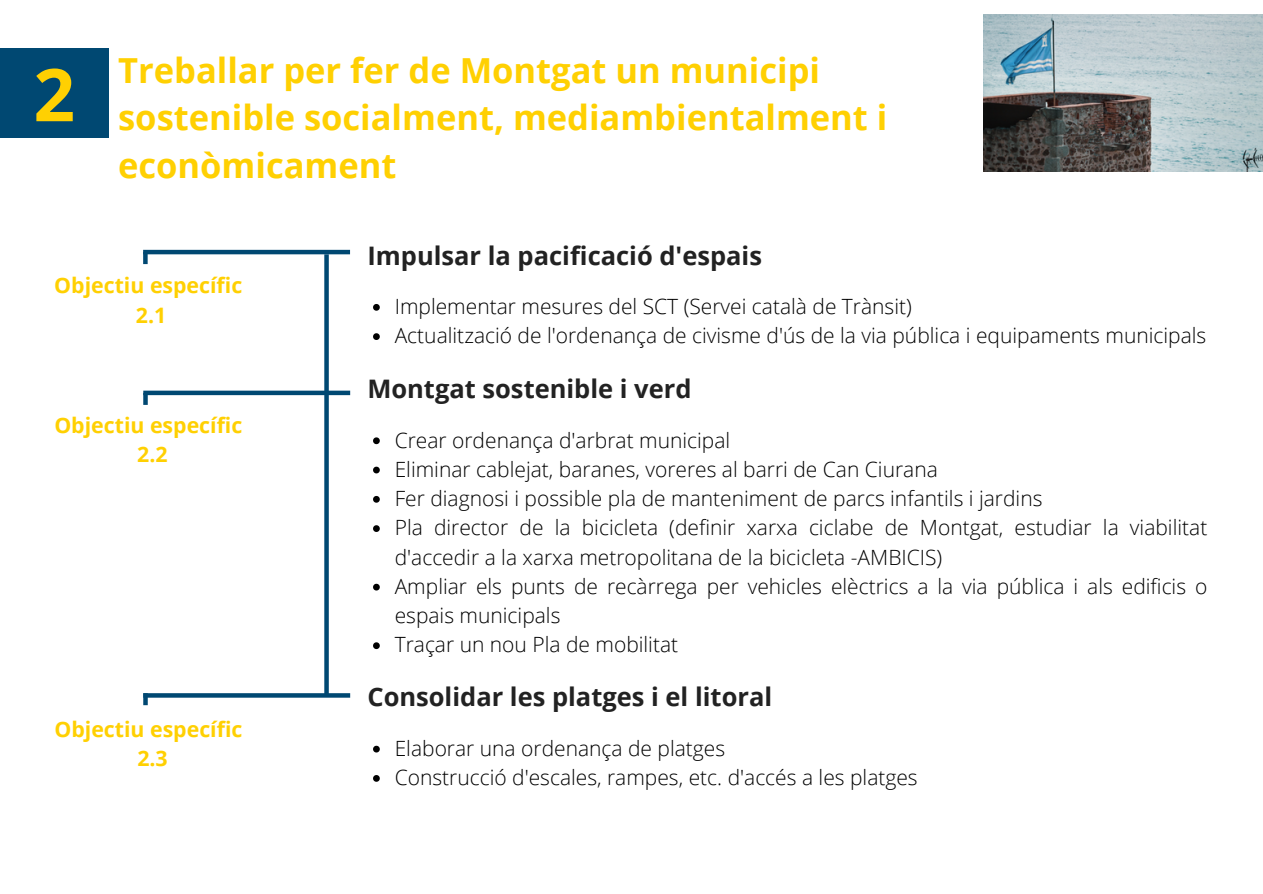
<style>
.page{position:relative;width:1263px;height:894px;background:#fff}
.page>*{position:absolute;margin:0;border:0;box-sizing:border-box;transform-origin:0 0}
.t1{font:700 72.75px "Open Sans";color:#ffd002}
.t2{font:700 34.5px/47.2px "Open Sans";color:#ffd002}
.t3{font:700 25.5px "Open Sans";color:#222}
.t4{font:700 21.3px/29.2px "Open Sans";color:#ffd002;text-align:center}
.t5{font:300 21px/29.2px "Open Sans";color:#000}
</style>
<div class="page">
<div style="left:0;top:48px;width:108px;height:90px;background:#004872"></div>
<hr style="left:143px;top:250px;width:207px;height:4px;background:#004872">
<div style="left:143px;top:390px;width:207px;height:5px;background:#004872"></div>
<div style="left:324px;top:254px;width:5px;height:441px;background:#004872"></div>
<div style="left:143px;top:252px;width:5px;height:12px;background:#004872"></div>
<div style="left:143px;top:393px;width:5px;height:12px;background:#004872"></div>
<svg style="left:148px;top:693px;width:202px;height:4px"></svg>
<div style="left:143px;top:693px;width:5px;height:12px;background:#004872"></div>
<img style="left:984px;top:15px;width:279px;height:156px">
<svg style="left:373px;top:304px;width:7px;height:6px"></svg>
<svg style="left:373px;top:333px;width:7px;height:7px"></svg>
<svg style="left:373px;top:437px;width:7px;height:7px"></svg>
<svg style="left:373px;top:466px;width:7px;height:7px"></svg>
<svg style="left:373px;top:496px;width:7px;height:6px"></svg>
<svg style="left:373px;top:525px;width:7px;height:7px"></svg>
<svg style="left:373px;top:583px;width:7px;height:7px"></svg>
<svg style="left:373px;top:642px;width:7px;height:7px"></svg>
<svg style="left:373px;top:745px;width:7px;height:7px"></svg>
<svg style="left:373px;top:775px;width:7px;height:6px"></svg>
<h1 class="t1" style="left:33px;top:43px;width:43px">2</h1>
<p class="t2" style="left:118px;top:46px;width:771px">Treballar per fer de Montgat un municipi sostenible socialment, mediambientalment i econòmicament</p>
<p class="t4" style="left:54px;top:270px;width:190px">Objectiu específic<br>2.1</p>
<p class="t4" style="left:54px;top:410px;width:190px">Objectiu específic<br>2.2</p>
<p class="t4" style="left:54px;top:714px;width:190px">Objectiu específic<br>2.3</p>
<p class="t3" style="left:367px;top:237px;width:396px">Impulsar la pacificació d'espais</p>
<p class="t5" style="left:395px;top:291px;width:519px">Implementar mesures del SCT (Servei català de Trànsit)</p>
<h3 class="t5" style="left:395px;top:320px;width:813px">Actualització de l'ordenança de civisme d'ús de la via pública i equipaments municipals</h3>
<p class="t3" style="left:367px;top:370px;width:326px">Montgat sostenible i verd</p>
<p class="t5" style="left:395px;top:424px;width:337px">Crear ordenança d'arbrat municipal</p>
<h3 class="t5" style="left:395px;top:454px;width:545px">Eliminar cablejat, baranes, voreres al barri de Can Ciurana</h3>
<p class="t5" style="left:395px;top:483px;width:649px">Fer diagnosi i possible pla de manteniment de parcs infantils i jardins</p>
<p class="t5" style="left:395px;top:512px;width:814px">Pla director de la bicicleta (definir xarxa ciclabe de Montgat, estudiar la viabilitat d'accedir a la xarxa metropolitana de la bicicleta -AMBICIS)</p>
<h3 class="t5" style="left:395px;top:571px;width:814px">Ampliar els punts de recàrrega per vehicles elèctrics a la via pública i als edificis o espais municipals</h3>
<h2 class="t5" style="left:395px;top:629px;width:285px">Traçar un nou Pla de mobilitat</h2>
<p class="t3" style="left:367px;top:679px;width:406px">Consolidar les platges i el litoral</p>
<p class="t5" style="left:395px;top:732px;width:332px">Elaborar una ordenança de platges</p>
<h2 class="t5" style="left:395px;top:762px;width:524px">Construcció d'escales, rampes, etc. d'accés a les platges</h2>
</div>
